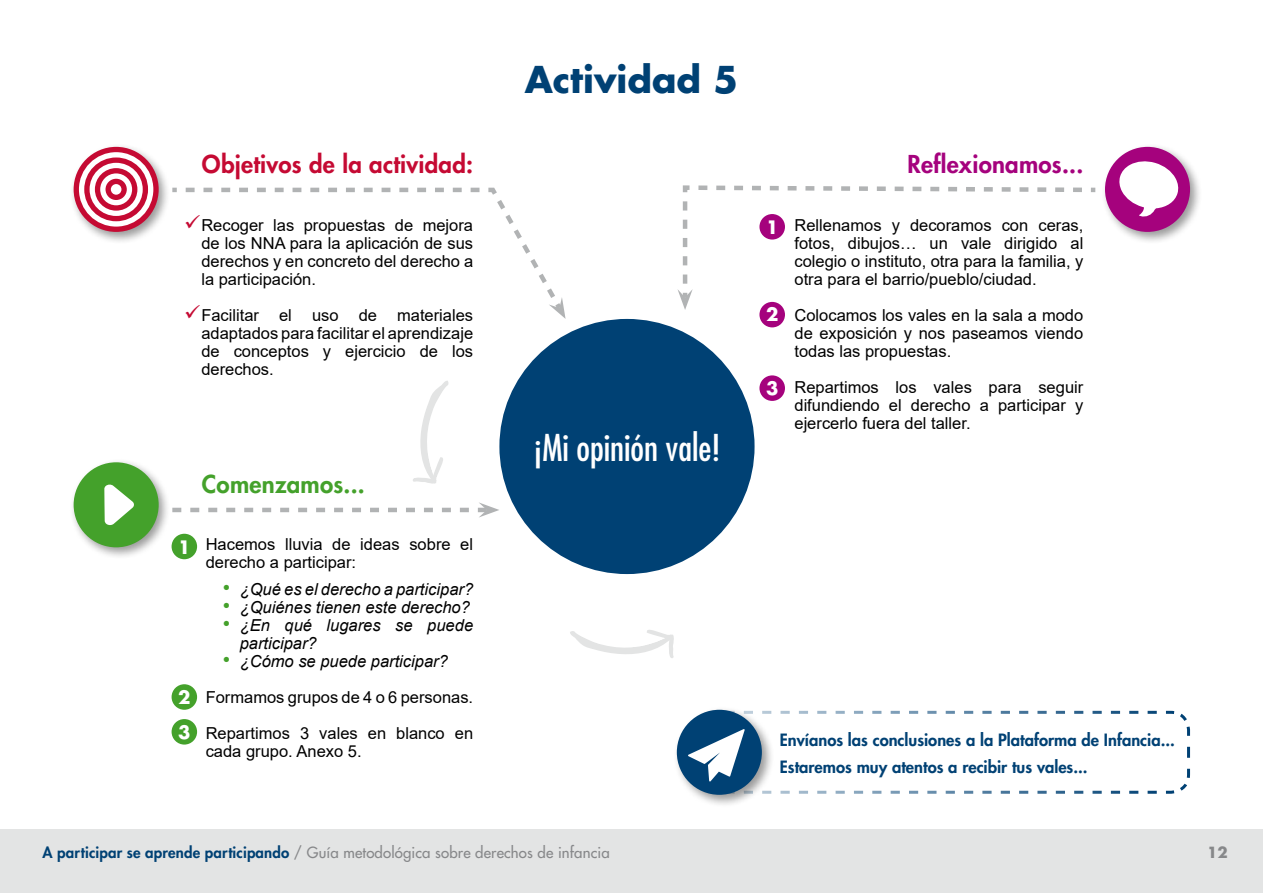
<style>
.page{position:relative;width:1263px;height:893px;background:#fff}
.page>*{position:absolute;margin:0;border:0;box-sizing:border-box;transform-origin:0 0}
.t1{font:condensed 36px "Futura Std";color:#fff}
.t2{font:700 36px "Futura Std";color:#004174}
.t3{font:800 24px "Futura Std";letter-spacing:.01em;color:#c50a33}
.t4{font:800 24px "Futura Std";letter-spacing:.01em;color:#a5027d}
.t5{font:800 24px "Futura Std";letter-spacing:.01em;color:#44a12b}
.t6{font:700 18px "Futura Std";color:#fff}
.t7{font:16.5px/18px "Arial";color:#000;text-align:justify}
.t8{font:italic 16.5px/18px "Arial";color:#000}
.t9{font:800 16.5px/27px "Futura Std";color:#004174}
.t10{font:500 15px "Futura Std";letter-spacing:.01em;color:#87888a}
.t11{font:700 15px "Futura Std";color:#87888a}
.s1{font-size:21px;color:#44a12b}
.s2{font-style:italic;font-size:21px;color:#44a12b}
.s3{font-style:italic}
.s4{font-weight:800;color:#004174}
</style>
<div class="page">
<div style="left:0;top:829px;width:1263px;height:64px;background:#e3e4e4"></div>
<div style="left:499px;top:319px;width:255px;height:255px;background:#004174;border-radius:50%"></div>
<div style="left:1100px;top:142px;width:102px;height:102px;background:#000;opacity:.4"></div>
<div style="left:1105px;top:147px;width:85px;height:85px;background:#a5027d;border-radius:50%"></div>
<svg style="left:1119px;top:160px;width:60px;height:57px"></svg>
<div style="left:69px;top:142px;width:102px;height:102px;background:#000;opacity:.4"></div>
<div style="left:74px;top:147px;width:85px;height:85px;background:#c50a33;border-radius:50%"></div>
<div style="left:79px;top:152px;width:74px;height:75px;background:#fff;border-radius:50%"></div>
<svg style="left:84px;top:157px;width:64px;height:64px"></svg>
<div style="left:90px;top:163px;width:53px;height:53px;background:#fff;border-radius:50%"></div>
<div style="left:95px;top:168px;width:42px;height:43px;background:#c50a33;border-radius:50%"></div>
<svg style="left:100px;top:173px;width:32px;height:32px"></svg>
<div style="left:106px;top:179px;width:21px;height:21px;background:#c50a33;border-radius:50%"></div>
<div style="left:111px;top:184px;width:10px;height:11px;background:#fff;border-radius:50%"></div>
<svg style="left:168px;top:185px;width:329px;height:59px"></svg>
<svg style="left:493px;top:195px;width:73px;height:124px"></svg>
<svg style="left:682px;top:185px;width:414px;height:117px"></svg>
<svg style="left:677px;top:201px;width:16px;height:109px"></svg>
<div style="left:69px;top:458px;width:102px;height:102px;background:#000;opacity:.4"></div>
<div style="left:74px;top:462px;width:85px;height:85px;background:#44a12b;border-radius:50%"></div>
<svg style="left:104px;top:484px;width:30px;height:41px"></svg>
<div style="left:172px;top:534px;width:25px;height:25px;background:#44a12b;border-radius:50%"></div>
<div style="left:172px;top:719px;width:25px;height:26px;background:#44a12b;border-radius:50%"></div>
<div style="left:172px;top:684px;width:25px;height:26px;background:#44a12b;border-radius:50%"></div>
<div style="left:759px;top:214px;width:26px;height:26px;background:#a5027d;border-radius:50%"></div>
<div style="left:759px;top:375px;width:26px;height:26px;background:#a5027d;border-radius:50%"></div>
<div style="left:759px;top:302px;width:26px;height:25px;background:#a5027d;border-radius:50%"></div>
<svg style="left:564px;top:554px;width:131px;height:104px"></svg>
<svg style="left:172px;top:381px;width:327px;height:137px"></svg>
<div style="left:672px;top:705px;width:102px;height:102px;background:#000;opacity:.4"></div>
<div style="left:677px;top:710px;width:85px;height:85px;background:#004174;border-radius:50%"></div>
<svg style="left:688px;top:709px;width:503px;height:86px"></svg>
<svg style="left:186px;top:215px;width:14px;height:14px"></svg>
<h1 class="t2" style="left:525px;top:56px;width:215px">Actividad 5</h1>
<h2 class="t3" style="left:202px;top:149px;width:273px">Objetivos de la actividad:</h2>
<h2 class="t4" style="left:907px;top:149px;width:177px">Reflexionamos...</h2>
<p class="t7" style="left:201px;top:216px;width:273px">Recoger las propuestas de mejora de los NNA para la aplicación de sus derechos y en concreto del derecho a la participación.</p>
<p class="t7" style="left:201px;top:306px;width:273px">Facilitar el uso de materiales adaptados para facilitar el aprendizaje de conceptos y ejercicio de los derechos.</p>
<h2 class="t5" style="left:202px;top:468px;width:164px">Comenzamos...</h2>
<p class="t6" style="left:178px;top:535px;width:14px">1</p>
<p class="t6" style="left:178px;top:685px;width:14px">2</p>
<p class="t6" style="left:178px;top:720px;width:14px">3</p>
<p class="t7" style="left:206px;top:535px;width:269px">Hacemos lluvia de ideas sobre el derecho a participar:</p>
<p class="t8" style="left:223px;top:580px;width:252px"><span class="s1">•</span> ¿Qué es el derecho a participar?</p>
<p class="t8" style="left:223px;top:598px;width:249px"><span class="s1">•</span> ¿Quiénes tienen este derecho?</p>
<p class="t8" style="left:240px;top:616px;width:235px;text-indent:-17px"><span class="s1">•</span> ¿En qué lugares se puede participar?</p>
<p class="t7" style="left:206px;top:643px;width:269px;line-height:36px;text-align:center"><span class="s2">•</span> <span class="s3">¿Cómo se puede participar?<br></span>Formamos grupos de 4 o 6 personas.<br>Repartimos 3 vales en blanco en</p>
<p class="t7" style="left:206px;top:742px;width:157px">cada grupo. Anexo 5.</p>
<h1 class="t1" style="left:533px;top:426px;width:189px">¡Mi opinión vale!</h1>
<p class="t6" style="left:766px;top:215px;width:14px">1</p>
<p class="t6" style="left:766px;top:303px;width:14px">2</p>
<p class="t6" style="left:766px;top:376px;width:14px">3</p>
<p class="t7" style="left:794px;top:216px;width:290px">Rellenamos y decoramos con ceras, fotos, dibujos… un vale dirigido al colegio o instituto, otra para la familia, y otra para el barrio/pueblo/ciudad.</p>
<p class="t7" style="left:794px;top:306px;width:290px">Colocamos los vales en la sala a modo de exposición y nos paseamos viendo todas las propuestas.</p>
<p class="t7" style="left:794px;top:378px;width:290px">Repartimos los vales para seguir difundiendo el derecho a participar y ejercerlo fuera del taller.</p>
<p class="t9" style="left:780px;top:726px;width:397px">Envíanos las conclusiones a la Plataforma de Infancia...<br>Estaremos muy atentos a recibir tus vales...</p>
<p class="t10" style="left:43px;top:843px;width:569px"><span class="s4">A participar se aprende participando</span> / Guía metodológica sobre derechos de infancia</p>
<p class="t11" style="left:1207px;top:842px;width:22px">12</p>
</div>
